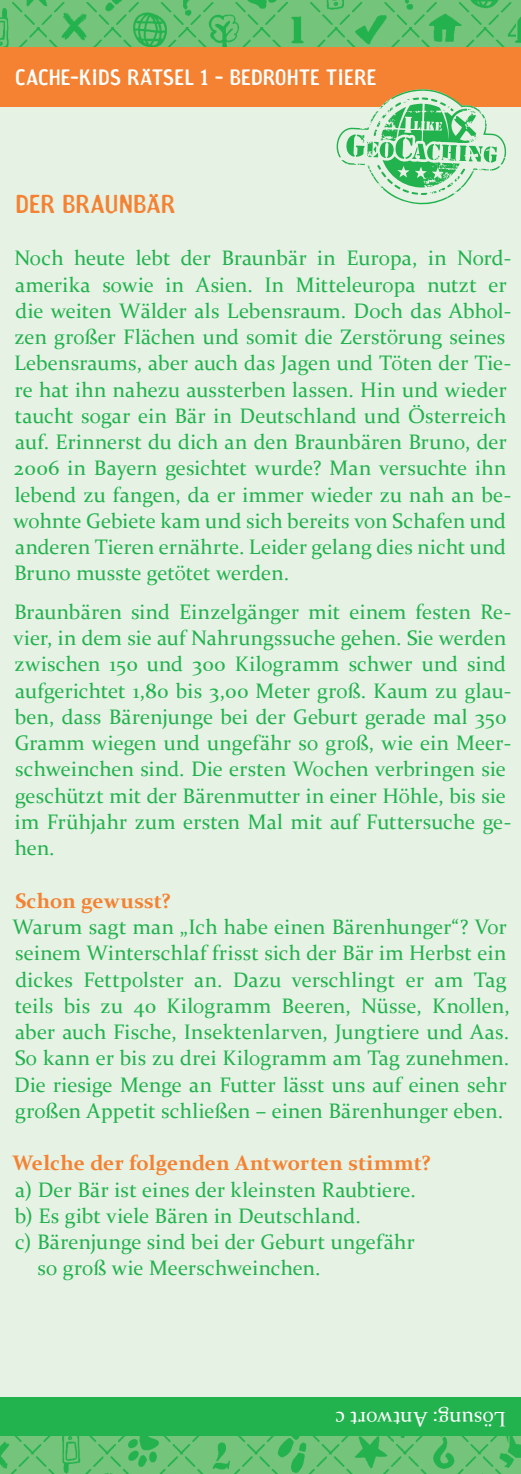
<style>
.page{position:relative;width:521px;height:1474px;background:#fff}
.page>*{position:absolute;margin:0;border:0;box-sizing:border-box;transform-origin:0 0}
.t1{font:24.5px "Amoebia Sans";letter-spacing:.01em;color:#f48232}
.t2{font:21px/26.2px "Constantia";letter-spacing:.01em;color:#22b24e}
.t3{font:700 21px "Constantia";letter-spacing:.01em;color:#f48232}
.t4{font:21px "Amoebia Sans";letter-spacing:.015em;color:#fff}
.t5{font:21px "Constantia";letter-spacing:.01em;color:#fff}
</style>
<div class="page">
<div style="left:0;top:0;width:521px;height:1404px;background:#e6f2e4"></div>
<img style="left:0;top:0;width:521px;height:47px">
<img style="left:0;top:1435px;width:521px;height:38px">
<div style="left:0;top:47px;width:521px;height:60px;background:#f48232"></div>
<div style="left:0;top:1396px;width:521px;height:39px;background:#22b24e"></div>
<svg style="left:336px;top:89px;width:171px;height:116px"></svg>
<p class="t4" style="left:15px;top:65px;width:363px">CACHE-KIDS RÄTSEL 1 - BEDROHTE TIERE</p>
<p class="t1" style="left:15px;top:189px;width:161px">DER BRAUNBÄR</p>
<p class="t2" style="left:14px;top:244px;width:499px">Noch heute lebt der Braunbär in Europa, in Nord&shy;amerika sowie in Asien. In Mitteleuropa nutzt er die weiten Wälder als Lebensraum. Doch das Abhol&shy;zen großer Flächen und somit die Zerstörung seines Lebensraums, aber auch das Jagen und Töten der Tie&shy;re hat ihn nahezu aussterben lassen. Hin und wieder taucht sogar ein Bär in Deutschland und Österreich auf. Erinnerst du dich an den Braunbären Bruno, der 2006 in Bayern gesichtet wurde? Man versuchte ihn lebend zu fangen, da er immer wieder zu nah an be&shy;wohnte Gebiete kam und sich bereits von Schafen und anderen Tieren ernährte. Leider gelang dies nicht und Bruno musste getötet werden.</p>
<p class="t2" style="left:13px;top:597px;width:499px">Braunbären sind Einzelgänger mit einem festen Re&shy;vier, in dem sie auf Nahrungssuche gehen. Sie werden zwischen 150 und 300 Kilogramm schwer und sind aufgerichtet 1,80 bis 3,00 Meter groß. Kaum zu glau&shy;ben, dass Bärenjunge bei der Geburt gerade mal 350<br>Gramm wiegen und ungefähr so groß, wie ein Meer&shy;schweinchen sind. Die ersten Wochen verbringen sie geschützt mit der Bärenmutter in einer Höhle, bis sie im Frühjahr zum ersten Mal mit auf Futtersuche ge&shy;hen.</p>
<p class="t3" style="left:15px;top:886px;width:157px">Schon gewusst?</p>
<p class="t2" style="left:12px;top:912px;width:499px">Warum sagt man „Ich habe einen Bärenhunger“? Vor seinem Winterschlaf frisst sich der Bär im Herbst ein dickes Fettpolster an. Dazu verschlingt er am Tag teils bis zu 40 Kilogramm Beeren, Nüsse, Knollen, aber auch Fische, Insektenlarven, Jungtiere und Aas.<br>So kann er bis zu drei Kilogramm am Tag zunehmen.<br>Die riesige Menge an Futter lässt uns auf einen sehr großen Appetit schließen – einen Bärenhunger eben.</p>
<p class="t3" style="left:12px;top:1148px;width:420px">Welche der folgenden Antworten stimmt?</p>
<p class="t2" style="left:15px;top:1175px;width:402px">a) Der Bär ist eines der kleinsten Raubtiere.</p>
<p class="t2" style="left:15px;top:1201px;width:347px">b) Es gibt viele Bären in Deutschland.</p>
<p class="t2" style="left:15px;top:1227px;width:401px">c) Bärenjunge sind bei der Geburt ungefähr</p>
<p class="t2" style="left:38px;top:1254px;width:285px">so groß wie Meerschweinchen.</p>
<p class="t5" style="left:506px;top:1433px;width:173px;rotate:-180deg">Lösung: Antwort c</p>
</div>
